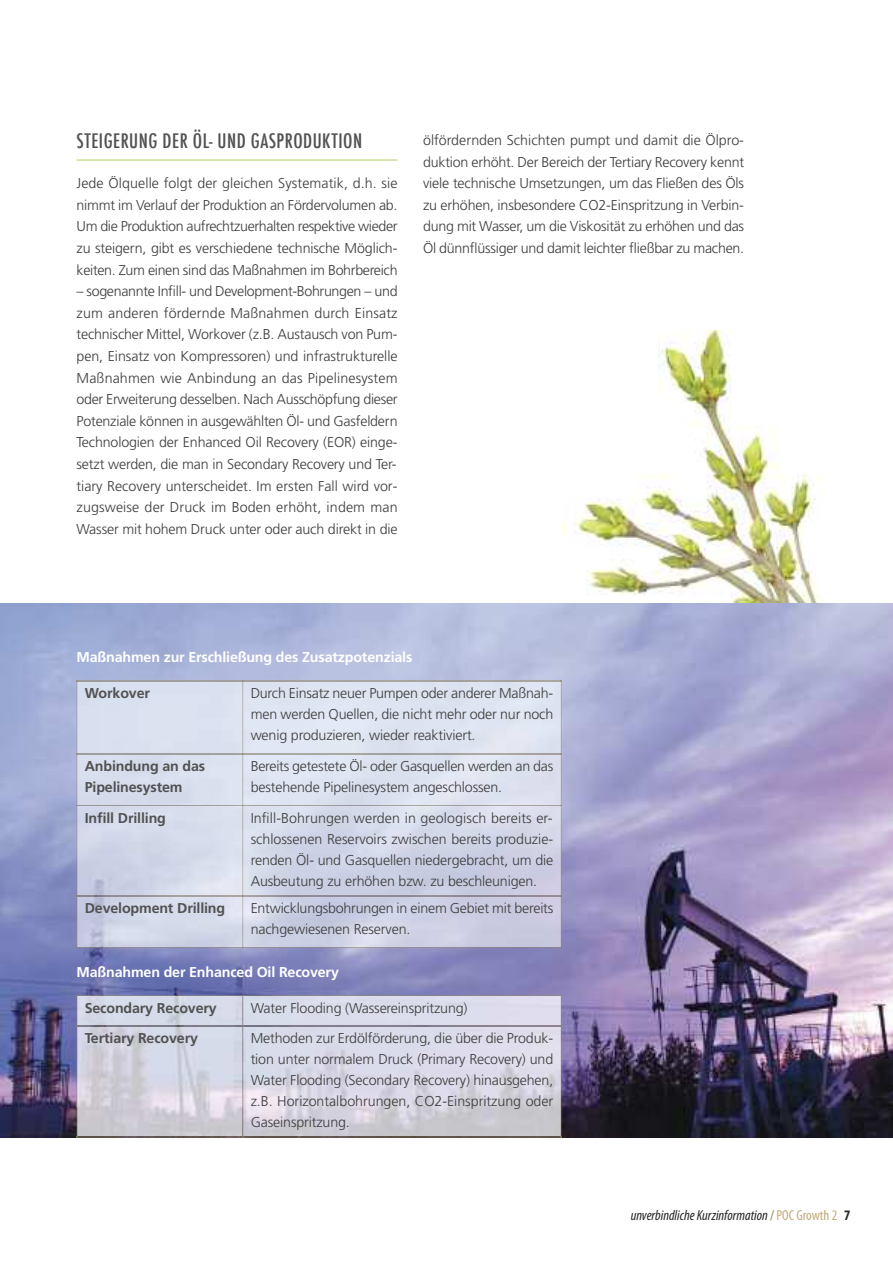
<style>
.page{position:relative;width:893px;height:1263px;background:#fff}
.page>*{position:absolute;margin:0;border:0;box-sizing:border-box;transform-origin:0 0}
.t1{font:500 condensed 19.5px "Futura";letter-spacing:.025em;color:#525152}
.t2{font:italic condensed 14.55px "Myriad Pro";color:#272627}
.t3{font:300 14.25px/21.6px "Frutiger";letter-spacing:-.01em;color:#3d3c3c;text-align:justify}
.t4{font:700 14.25px/21px "Frutiger";letter-spacing:-.01em;color:#525152}
.t5{font:700 14.25px "Frutiger";letter-spacing:-.01em;color:#fff}
.s1{font-style:normal;color:#748a32}
.s2{font-style:normal;color:#c1ac78}
.s3{font-weight:700;font-style:normal}
</style>
<div class="page">
<img style="left:562px;top:331px;width:260px;height:273px">
<img style="left:0;top:604px;width:893px;height:534px">
<img style="left:77px;top:680px;width:485px;height:268px">
<img style="left:242px;top:681px;width:1px;height:266px">
<img style="left:78px;top:753px;width:483px;height:1px">
<img style="left:78px;top:805px;width:483px;height:1px">
<img style="left:78px;top:895px;width:483px;height:1px">
<img style="left:77px;top:995px;width:485px;height:143px">
<img style="left:242px;top:996px;width:1px;height:141px">
<img style="left:78px;top:1025px;width:483px;height:1px">
<hr style="left:77px;top:160px;width:321px;height:1px;background:#afcf63">
<h1 class="t1" style="left:77px;top:129px;width:287px">STEIGERUNG DER ÖL- UND GASPRODUKTION</h1>
<p class="t3" style="left:77px;top:173px;width:323px">Jede Ölquelle folgt der gleichen Systematik, d.h. sie nimmt im Verlauf der Produktion an Fördervolumen ab.<br>Um die Produktion aufrechtzuerhalten respektive wieder zu steigern, gibt es verschiedene technische Möglich&shy;keiten. Zum einen sind das Maßnahmen im Bohrbereich</p>
<p class="t3" style="left:77px;top:281px;width:323px">– sogenannte Infill- und Development-Bohrungen – und zum anderen fördernde Maßnahmen durch Einsatz technischer Mittel, Workover (z.B. Austausch von Pum&shy;pen, Einsatz von Kompressoren) und infrastrukturelle Maßnahmen wie Anbindung an das Pipelinesystem oder Erweiterung desselben. Nach Ausschöpfung dieser Potenziale können in ausgewählten Öl- und Gasfeldern Technologien der Enhanced Oil Recovery (EOR) einge&shy;setzt werden, die man in Secondary Recovery und Ter&shy;tiary Recovery unterscheidet. Im ersten Fall wird vor&shy;zugsweise der Druck im Boden erhöht, indem man Wasser mit hohem Druck unter oder auch direkt in die</p>
<p class="t3" style="left:423px;top:130px;width:323px">ölfördernden Schichten pumpt und damit die Ölpro&shy;duktion erhöht. Der Bereich der Tertiary Recovery kennt viele technische Umsetzungen, um das Fließen des Öls zu erhöhen, insbesondere CO2-Einspritzung in Verbin&shy;dung mit Wasser, um die Viskosität zu erhöhen und das Öl dünnflüssiger und damit leichter fließbar zu machen.</p>
<p class="t5" style="left:77px;top:651px;width:337px">Maßnahmen zur Erschließung des Zusatzpotenzials</p>
<p class="t4" style="left:85px;top:683px;width:67px">Workover</p>
<p class="t3" style="left:251px;top:683px;width:304px;line-height:21px">Durch Einsatz neuer Pumpen oder anderer Maßnah&shy;men werden Quellen, die nicht mehr oder nur noch wenig produzieren, wieder reaktiviert.</p>
<p class="t4" style="left:85px;top:756px;width:122px">Anbindung an das<br>Pipelinesystem</p>
<p class="t3" style="left:251px;top:756px;width:304px;line-height:21px">Bereits getestete Öl- oder Gasquellen werden an das bestehende Pipelinesystem angeschlossen.</p>
<p class="t4" style="left:85px;top:808px;width:83px">Infill Drilling</p>
<p class="t3" style="left:251px;top:808px;width:304px;line-height:21px">Infill-Bohrungen werden in geologisch bereits er&shy;schlossenen Reservoirs zwischen bereits produzie&shy;renden Öl- und Gasquellen niedergebracht, um die Ausbeutung zu erhöhen bzw. zu beschleunigen.</p>
<p class="t4" style="left:85px;top:898px;width:142px">Development Drilling</p>
<p class="t3" style="left:251px;top:898px;width:304px;line-height:21px">Entwicklungsbohrungen in einem Gebiet mit bereits nachgewiesenen Reserven.</p>
<p class="t5" style="left:77px;top:966px;width:264px">Maßnahmen der Enhanced Oil Recovery</p>
<p class="t4" style="left:85px;top:998px;width:134px">Secondary Recovery</p>
<p class="t3" style="left:251px;top:998px;width:218px">Water Flooding (Wassereinspritzung)</p>
<p class="t4" style="left:85px;top:1029px;width:115px">Tertiary Recovery</p>
<p class="t3" style="left:251px;top:1029px;width:304px;line-height:21px">Methoden zur Erdölförderung, die über die Produk&shy;tion unter normalem Druck (Primary Recovery) und Water Flooding (Secondary Recovery) hinausgehen, z.B. Horizontalbohrungen, CO2-Einspritzung oder Gaseinspritzung.</p>
<p class="t2" style="left:631px;top:1210px;width:221px">unverbindlicheKurzinformation<span class="s1">/</span> <span class="s2">POC Growth 2</span> <span class="s3">7</span></p>
</div>
